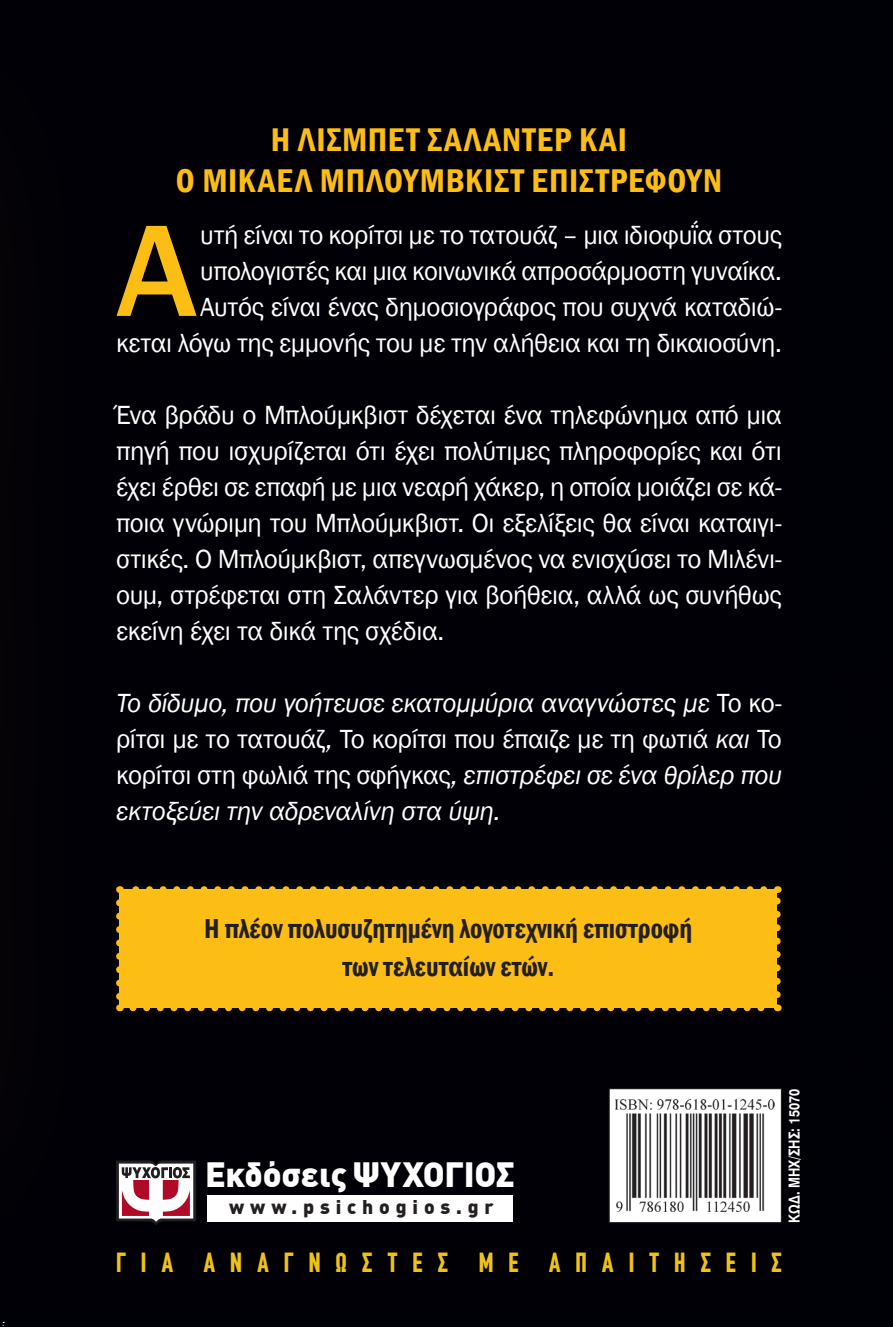
<style>
.page{position:relative;width:893px;height:1327px;background:#000006}
.page>*{position:absolute;margin:0;border:0;box-sizing:border-box;transform-origin:0 0}
.t1{font:500 135px "Franklin Gothic";color:#fcbe14}
.t2{font:900 34.43px "DIN Greek";letter-spacing:-.01em;color:#fff}
.t3{font:600 condensed 33.75px/40.5px "Franklin Gothic";letter-spacing:.025em;color:#fcbe14;text-align:center}
.t4{font:600 condensed 28.12px/38.2px "Franklin Gothic";color:#231f20;text-align:center;scale:.95 1}
.t5{font:27px/36px "Franklin Gothic";letter-spacing:-.015em;color:#fff;text-align:right}
.t6{font:italic 27px/36px "Franklin Gothic";letter-spacing:-.015em;color:#fff;text-align:justify}
.t7{font:700 condensed 27px "CF Din";letter-spacing:.565em;color:#efc219}
.t8{font:900 19.57px "DIN Greek";letter-spacing:.3em;color:#231f20}
.t9{font:14.62px "UB Helvetica Bold";color:#fff;scale:.85 1}
.s1{font-style:normal}
</style>
<div class="page">
<div style="left:0;top:0;width:102px;height:1305px;background:#010106"></div>
<div style="left:108px;top:878px;width:681px;height:141px;background:#020107"></div>
<div style="left:119px;top:889px;width:658px;height:119px;background:#fcbe14"></div>
<svg style="left:133px;top:1008px;width:634px;height:3px"></svg>
<svg style="left:132px;top:886px;width:632px;height:3px"></svg>
<svg style="left:116px;top:902px;width:7px;height:109px"></svg>
<svg style="left:774px;top:886px;width:7px;height:108px"></svg>
<div style="left:609px;top:1088px;width:172px;height:134px;background:#fff"></div>
<img style="left:616px;top:1099px;width:159px;height:112px">
<div style="left:609px;top:1088px;width:173px;height:135px;border:1px solid #231f20"></div>
<div style="left:207px;top:1195px;width:306px;height:26px;background:#fff"></div>
<svg style="left:116px;top:1160px;width:80px;height:65px"></svg>
<svg style="left:0;top:1318px;width:4px;height:9px"></svg>
<p class="t3" style="left:176px;top:119px;width:548px">Η ΛΙΣΜΠΕΤ ΣΑΛΑΝΤΕΡ ΚΑΙ<br>Ο ΜΙΚΑΕΛ ΜΠΛΟΥΜΒΚΙΣΤ ΕΠΙΣΤΡΕΦΟΥΝ</p>
<p class="t1" style="left:116px;top:187px;width:83px">A</p>
<p class="t5" style="left:116px;top:217px;width:667px">υτή είναι το κορίτσι με το τατουάζ – μια ιδιοφυΐα στους υπολογιστές και μια κοινωνικά απροσάρμοστη γυναίκα.<br>Αυτός είναι ένας δημοσιογράφος που συχνά καταδιώ-<br>κεται λόγω της εμμονής του με την αλήθεια και τη δικαιοσύνη.</p>
<p class="t5" style="left:116px;top:397px;width:667px;text-align:justify">Ένα βράδυ ο Μπλούμκβιστ δέχεται ένα τηλεφώνημα από μια πηγή που ισχυρίζεται ότι έχει πολύτιμες πληροφορίες και ότι έχει έρθει σε επαφή με μια νεαρή χάκερ, η οποία μοιάζει σε κά&shy;ποια γνώριμη του Μπλούμκβιστ. Οι εξελίξεις θα είναι καταιγι&shy;στικές. Ο Μπλούμκβιστ, απεγνωσμένος να ενισχύσει το Μιλένι&shy;ουμ, στρέφεται στη Σαλάντερ για βοήθεια, αλλά ως συνήθως εκείνη έχει τα δικά της σχέδια.</p>
<p class="t6" style="left:116px;top:685px;width:667px">Το δίδυμο, που γοήτευσε εκατομμύρια αναγνώστες με <span class="s1">Το κο&shy;ρίτσι με το τατουάζ</span>, <span class="s1">Tο κορίτσι που έπαιζε με τη φωτιά</span> και <span class="s1">Το κορίτσι στη φωλιά της σφήγκας</span>, επιστρέφει σε ένα θρίλερ που εκτοξεύει την αδρεναλίνη στα ύψη.</p>
<p class="t4" style="left:204px;top:909px;width:515px">Η πλέον πολυσυζητημένη λογοτεχνική επιστροφή των τελευταίων ετών.</p>
<p class="t9" style="left:786px;top:1222px;width:159px;rotate:-90deg">KΩΔ. ΜΗΧ/ΣΗΣ: 15070</p>
<p class="t2" style="left:205px;top:1154px;width:311px">Eκδόσεις ΨΥΧΟΓΙΟΣ</p>
<p class="t8" style="left:229px;top:1195px;width:266px">www.psichogios.gr</p>
<p class="t7" style="left:116px;top:1248px;width:667px">ΓΙΑ ΑΝΑΓΝΩΣΤΕΣ ΜΕ ΑΠΑΙΤΗΣΕΙΣ</p>
</div>
